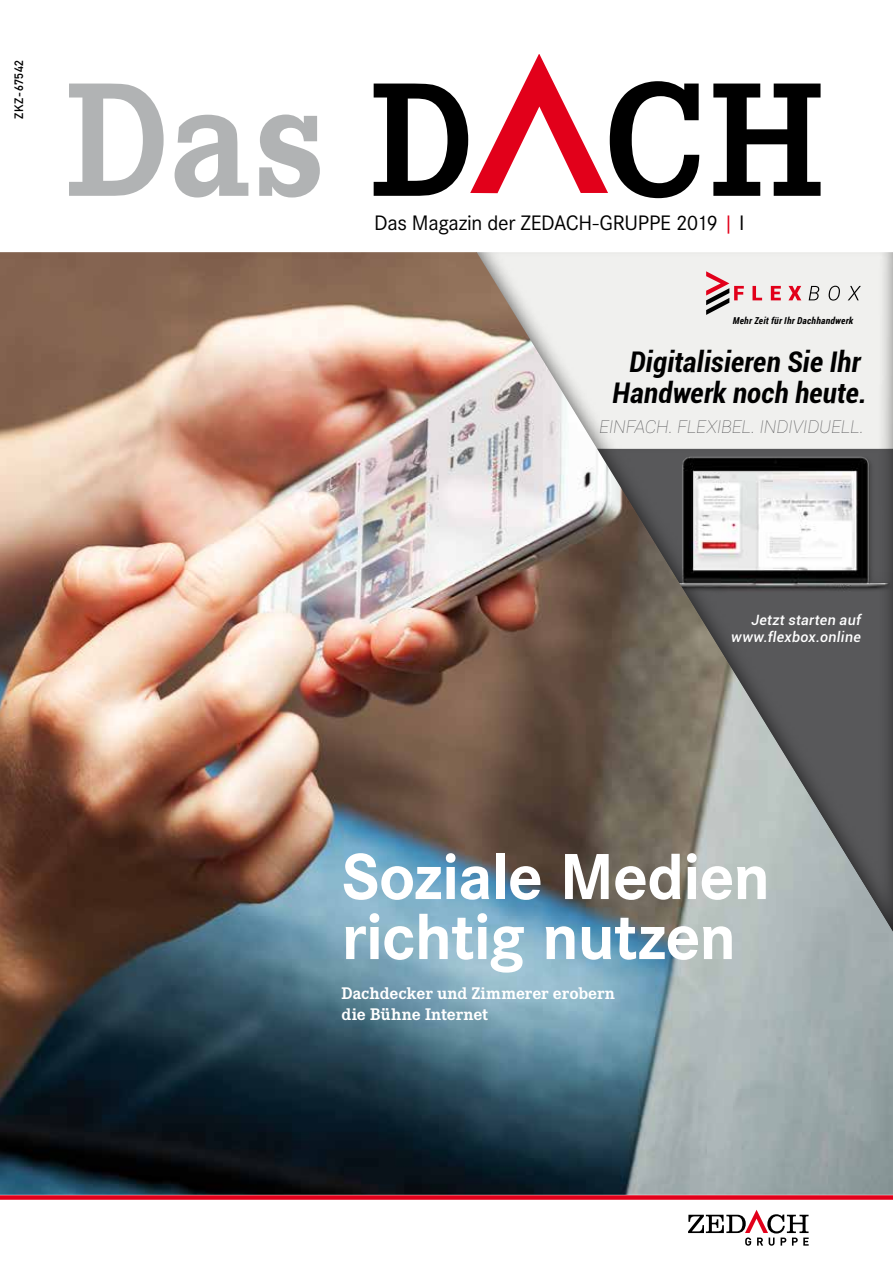
<style>
.page{position:relative;width:893px;height:1263px;background:#fff}
.page>*{position:absolute;margin:0;border:0;box-sizing:border-box;transform-origin:0 0}
.t1{font:700 168.3px "Corporate E Pro";color:#b1b3b4;scale:.96 1}
.t2{font:700 168.3px "Corporate E Pro";color:#000;scale:.96 1}
.t3{font:700 67.5px/60px "Corporate S Pro";letter-spacing:-.015em;color:#fff}
.t4{font:italic 700 condensed 28.5px/31.5px "Roboto";letter-spacing:.01em;color:#000;text-align:center}
.t5{font:21.75px "Corporate S Pro";letter-spacing:-.015em;color:#000}
.t6{font:italic 100 17.85px "Roboto";letter-spacing:-.015em;color:#58585a}
.t7{font:700 17.4px/21px "Corporate E Pro";letter-spacing:-.005em;color:#fff}
.t8{font:italic 500 14.25px/17.1px "Roboto";letter-spacing:.02em;color:#fff;text-align:right}
.t9{font:12px "DIN Mittelschrift";letter-spacing:.05em;color:#000}
.t10{font:italic 700 9.6px "Roboto Condensed";letter-spacing:.03em;color:#000}
.s1{color:#000}
.s2{color:#e2001a}
</style>
<div class="page">
<img style="left:0;top:252px;width:893px;height:943px">
<svg style="left:688px;top:1210px;width:121px;height:36px"></svg>
<svg style="left:470px;top:55px;width:138px;height:138px"></svg>
<div style="left:0;top:1195px;width:893px;height:5px;background:#e2001a"></div>
<p class="t9" style="left:12px;top:119px;width:60px;rotate:-90deg">ZKZ-67542</p>
<h1 class="t2" style="left:605px;top:20px;width:230px">CH</h1>
<h1 class="t1" style="left:65px;top:20px;width:427px">Das <span class="s1">D</span></h1>
<p class="t5" style="left:374px;top:207px;width:372px">Das Magazin der ZEDACH-GRUPPE 2019 <span class="s2">|</span> I</p>
<p class="t10" style="left:733px;top:314px;width:122px">Mehr Zeit für Ihr Dachhandwerk</p>
<h3 class="t4" style="left:613px;top:345px;width:256px">Digitalisieren Sie Ihr<br>Handwerk noch heute.</h3>
<p class="t6" style="left:599px;top:414px;width:266px">EINFACH. FLEXIBEL. INDIVIDUELL.</p>
<p class="t8" style="left:731px;top:611px;width:131px">Jetzt starten auf www.flexbox.online</p>
<h2 class="t3" style="left:342px;top:841px;width:430px">Soziale Medien richtig nutzen</h2>
<p class="t7" style="left:341px;top:982px;width:275px">Dachdecker und Zimmerer erobern die Bühne Internet</p>
</div>
